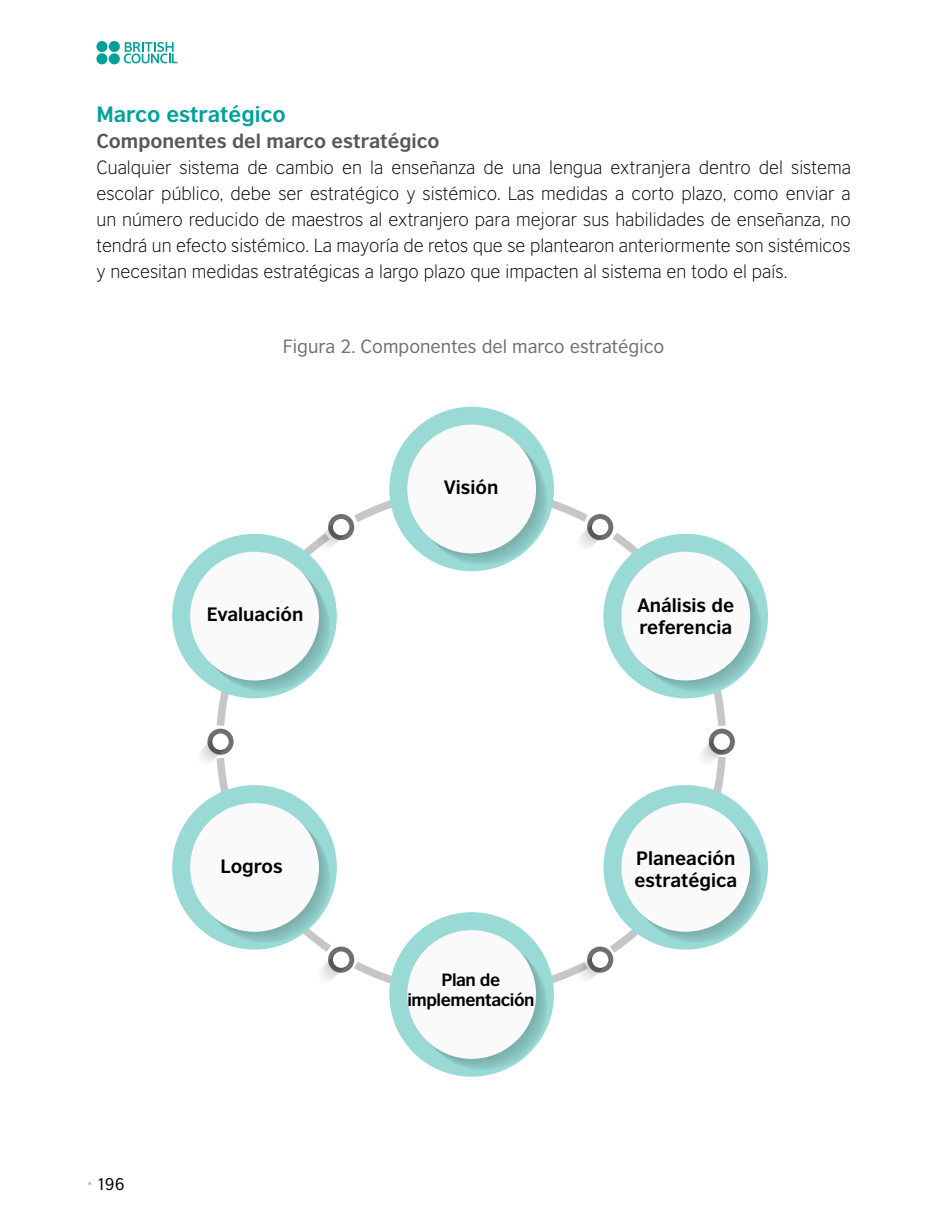
<style>
.page{position:relative;width:936px;height:1219px;background:#fff}
.page>*{position:absolute;margin:0;border:0;box-sizing:border-box;transform-origin:0 0}
.t1{font:700 21px "British Council Sans";color:#00a19b}
.t2{font:700 19px "British Council Sans";color:#575756}
.t3{font:700 18.2px/21.8px "British Council Sans";color:#000}
.t4{font:300 18px/26px "British Council Sans";color:#000;text-align:justify}
.t5{font:18px "British Council Sans";color:#706f6f}
.t6{font:700 16.8px/20px "British Council Sans";letter-spacing:-.025em;color:#000;text-align:center}
.t7{font:16px "British Council Sans";color:#000}
.s1{font-size:12px;color:#b3b2b2}
</style>
<div class="page">
<svg style="left:124px;top:42px;width:53px;height:21px"></svg>
<div style="left:109px;top:41px;width:11px;height:11px;background:#00a19b;border-radius:50%"></div>
<div style="left:96px;top:41px;width:11px;height:11px;background:#00a19b;border-radius:50%"></div>
<div style="left:109px;top:53px;width:11px;height:11px;background:#00a19b;border-radius:50%"></div>
<div style="left:96px;top:53px;width:11px;height:11px;background:#00a19b;border-radius:50%"></div>
<div style="left:172px;top:534px;width:165px;height:164px;background:#99dad7;border-radius:50%"></div>
<div style="left:172px;top:785px;width:165px;height:165px;background:#99dad7;border-radius:50%"></div>
<div style="left:389px;top:407px;width:165px;height:164px;background:#99dad7;border-radius:50%"></div>
<svg style="left:190px;top:425px;width:572px;height:646px"></svg>
<div style="left:407px;top:930px;width:129px;height:129px;background:#fafafa;border-radius:50%"></div>
<p class="t1" style="left:96px;top:101px;width:191px">Marco estratégico</p>
<p class="t2" style="left:96px;top:129px;width:344px">Componentes del marco estratégico</p>
<p class="t4" style="left:96px;top:155px;width:756px">Cualquier sistema de cambio en la enseñanza de una lengua extranjera dentro del sistema escolar público, debe ser estratégico y sistémico. Las medidas a corto plazo, como enviar a un número reducido de maestros al extranjero para mejorar sus habilidades de enseñanza, no tendrá un efecto sistémico. La mayoría de retos que se plantearon anteriormente son sistémicos y necesitan medidas estratégicas a largo plazo que impacten al sistema en todo el país.</p>
<p class="t5" style="left:283px;top:335px;width:383px">Figura 2. Componentes del marco estratégico</p>
<p class="t3" style="left:207px;top:603px;width:98px">Evaluación</p>
<p class="t3" style="left:220px;top:854px;width:64px">Logros</p>
<p class="t7" style="left:87px;top:1174px;width:39px"><span class="s1">•</span> 196</p>
<p class="t3" style="left:443px;top:476px;width:56px">Visión</p>
<p class="t6" style="left:407px;top:970px;width:129px">Plan de implementación</p>
<p class="t3" style="left:637px;top:594px;width:98px">Análisis de referencia</p>
<p class="t3" style="left:634px;top:847px;width:104px">Planeación estratégica</p>
</div>
